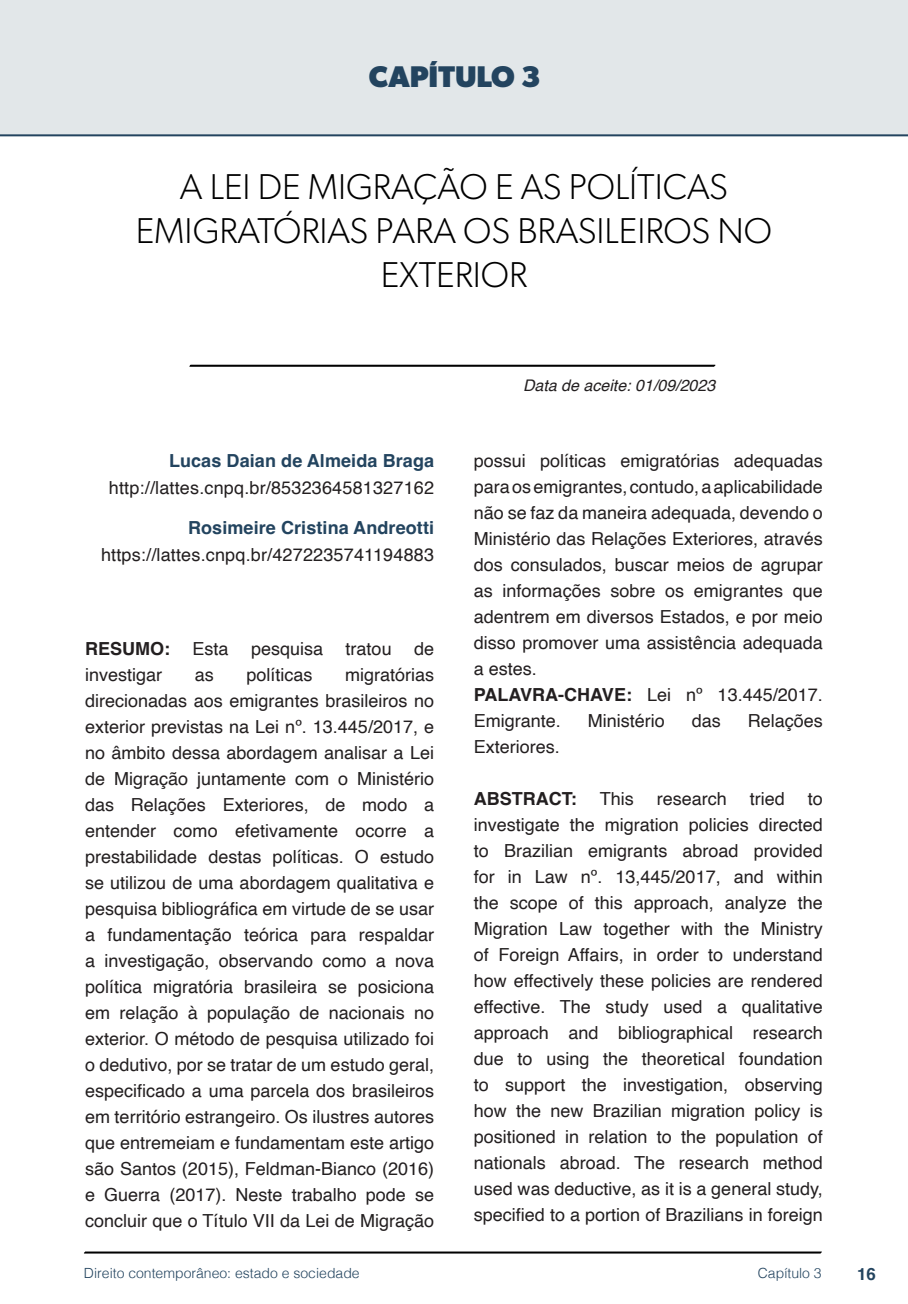
<style>
.page{position:relative;width:908px;height:1304px;background:#fff}
.page>*{position:absolute;margin:0;border:0;box-sizing:border-box;transform-origin:0 0}
.t1{font:300 36px/44px "Gibson";color:#000;text-align:center}
.t2{font:700 30px "Gibson";color:#23445f}
.t3{font:18px/26px "Helvetica";color:#231f20}
.t4{font:700 18px "Helvetica";letter-spacing:.005em;color:#23445f}
.t5{font:700 18px "Helvetica";color:#231f20}
.t6{font:700 16.8px "Helvetica";color:#23445f}
.t7{font:italic 16px "Helvetica";color:#231f20}
.t8{font:300 14px "Helvetica";color:#23445f}
.s1{font-weight:700}
</style>
<div class="page">
<svg style="left:84px;top:1251px;width:737px;height:3px;background:#515151"></svg>
<svg style="left:189px;top:364px;width:526px;height:3px;background:#4f4f4f"></svg>
<div style="left:0;top:0;width:907px;height:136px;background:#e2e7e9"></div>
<div style="left:44px;top:72px;width:68px;height:61px;background:#e2e7e9"></div>
<h2 class="t2" style="left:369px;top:58px;width:173px">CAPÍTULO 3</h2>
<h1 class="t1" style="left:136px;top:164px;width:637px">A LEI DE MIGRAÇÃO E AS POLÍTICAS<br>EMIGRATÓRIAS PARA OS BRASILEIROS NO<br>EXTERIOR</h1>
<p class="t4" style="left:169px;top:450px;width:266px">Lucas Daian de Almeida Braga</p>
<p class="t3" style="left:109px;top:476px;width:326px">http://lattes.cnpq.br/8532364581327162</p>
<p class="t4" style="left:188px;top:516px;width:247px">Rosimeire Cristina Andreotti</p>
<p class="t3" style="left:101px;top:542px;width:334px">https://lattes.cnpq.br/4272235741194883</p>
<p class="t3" style="left:85px;top:636px;width:350px"><span class="s1">RESUMO:</span> Esta pesquisa tratou de investigar</p>
<p class="t3" style="left:85px;top:662px;width:350px;text-align:justify;text-indent:260px">migratórias direcionadas aos emigrantes brasileiros no exterior previstas na Lei nº. 13.445/2017, e no âmbito dessa abordagem analisar a Lei de Migração juntamente com o Ministério das Relações Exteriores, de modo a entender como efetivamente ocorre a prestabilidade destas políticas. O estudo se utilizou de uma abordagem qualitativa e pesquisa bibliográfica em virtude de se usar a fundamentação teórica para respaldar a investigação, observando como a nova política migratória brasileira se posiciona em relação à população de nacionais no exterior. O método de pesquisa utilizado foi o dedutivo, por se tratar de um estudo geral, especificado a uma parcela dos brasileiros em território estrangeiro. Os ilustres autores que entremeiam e fundamentam este artigo são Santos (2015), Feldman-Bianco (2016) e Guerra (2017). Neste trabalho pode se concluir que o Título VII da Lei de Migração</p>
<p class="t3" style="left:195px;top:662px;width:21px">as</p>
<p class="t3" style="left:246px;top:662px;width:68px">políticas</p>
<p class="t7" style="left:523px;top:373px;width:194px">Data de aceite: 01/09/2023</p>
<p class="t3" style="left:473px;top:448px;width:350px">possui políticas emigratórias adequadas para os emigrantes, contudo, a aplicabilidade não se faz da maneira adequada, devendo o Ministério das Relações Exteriores, através dos consulados, buscar meios de agrupar as informações sobre os emigrantes que adentrem em diversos Estados, e por meio disso promover uma assistência adequada a estes.<br><span class="s1">PALAVRA-CHAVE:</span> Lei nº 13.445/2017.<br>Emigrante.</p>
<p class="t3" style="left:587px;top:708px;width:79px">Ministério</p>
<p class="t3" style="left:691px;top:708px;width:31px">das</p>
<p class="t3" style="left:747px;top:708px;width:77px">Relações</p>
<p class="t3" style="left:473px;top:734px;width:88px">Exteriores.</p>
<p class="t5" style="left:473px;top:787px;width:104px">ABSTRACT:</p>
<p class="t3" style="left:599px;top:786px;width:36px">This</p>
<p class="t3" style="left:656px;top:786px;width:72px">research</p>
<p class="t3" style="left:749px;top:786px;width:37px">tried</p>
<p class="t3" style="left:473px;top:786px;width:350px;text-align:justify;text-indent:334px">to investigate the migration policies directed to Brazilian emigrants abroad provided for in Law nº. 13,445/2017, and within the scope of this approach, analyze the Migration Law together with the Ministry of Foreign Affairs, in order to understand how effectively these policies are rendered effective. The study used a qualitative approach and bibliographical research due to using the theoretical foundation to support the investigation, observing how the new Brazilian migration policy is positioned in relation to the population of nationals abroad. The research method used was deductive, as it is a general study, specified to a portion of Brazilians in foreign</p>
<p class="t8" style="left:84px;top:1261px;width:277px">Direito contemporâneo: estado e sociedade</p>
<p class="t8" style="left:757px;top:1261px;width:65px">Capítulo 3</p>
<p class="t6" style="left:856px;top:1264px;width:20px">16</p>
</div>
